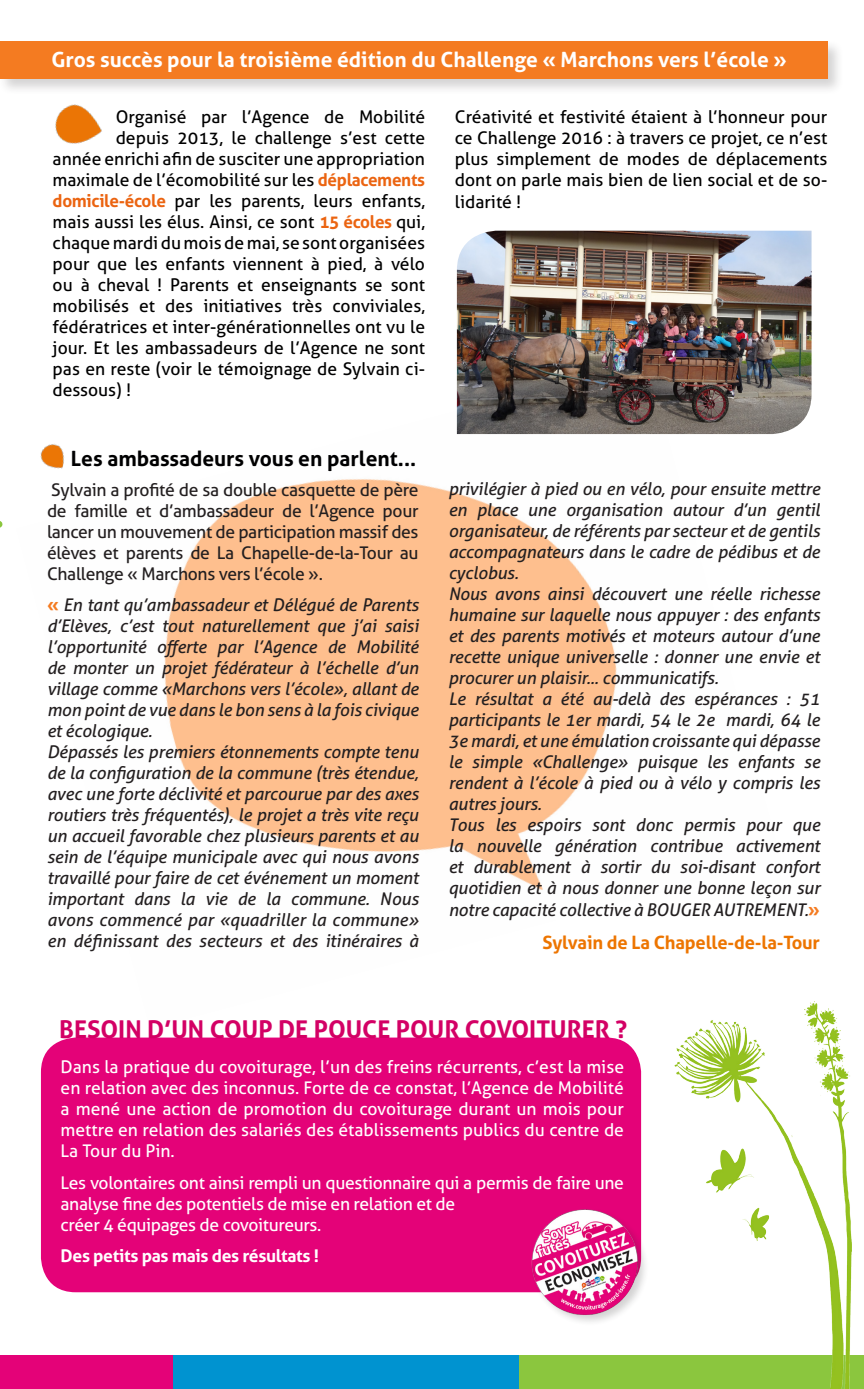
<style>
.page{position:relative;width:864px;height:1389px;background:#fff}
.page>*{position:absolute;margin:0;border:0;box-sizing:border-box;transform-origin:0 0}
.t1{font:700 24.5px "Aller";color:#d30065}
.t2{font:700 21px "Aller";color:#fff}
.t3{font:700 21px "Aller";color:#000001}
.t4{font:700 18.38px "Aller";letter-spacing:-.01em;color:#ed7500}
.t5{font:italic 17.5px/21px "Aller";letter-spacing:-.01em;color:#231f20;text-align:justify}
.t6{font:17.5px/21px "Aller";color:#000001;text-align:justify}
.t7{font:17.5px/21px "Aller";letter-spacing:-.02em;color:#fff;text-align:justify}
.t8{font:17.5px/21px "Aller";letter-spacing:-.02em;color:#231f20;text-align:justify}
.t9{font:700 17.5px "Aller";letter-spacing:-.02em;color:#fff}
.s1{font-weight:700;color:#eb6411}
.s2{font-weight:700;font-style:normal;font-size:18.38px;color:#f47b21}
</style>
<div class="page">
<img style="left:164px;top:434px;width:502px;height:456px">
<div style="left:0;top:39px;width:843px;height:57px;background:#231f20;opacity:.2"></div>
<div style="left:0;top:41px;width:826px;height:38px;background:#f47b21"></div>
<div style="left:0;top:1355px;width:173px;height:34px;background:#e40278"></div>
<div style="left:173px;top:1355px;width:346px;height:34px;background:#0093d0"></div>
<div style="left:519px;top:1355px;width:344px;height:34px;background:#8bc63e"></div>
<img style="left:55px;top:104px;width:47px;height:40px">
<div style="left:41px;top:1038px;width:599px;height:254px;background:#e40278;border-radius:35px"></div>
<div style="left:530px;top:1208px;width:119px;height:119px;background:#231f20;opacity:.2"></div>
<img style="left:525px;top:1205px;width:117px;height:113px">
<img style="left:456px;top:231px;width:355px;height:203px">
<img style="left:674px;top:1001px;width:176px;height:388px">
<img style="left:40px;top:444px;width:24px;height:25px">
<p class="t2" style="left:51px;top:46px;width:736px">Gros succès pour la troisième édition du Challenge « Marchons vers l’école »</p>
<p class="t6" style="left:116px;top:107px;width:311px">Organisé par l’Agence de Mobilité</p>
<p class="t6" style="left:53px;top:128px;width:374px;text-indent:63px">depuis 2013, le challenge s’est cette année enrichi afin de susciter une appropriation maximale de l’écomobilité sur les <span class="s1">déplacements domicile-école</span> par les parents, leurs enfants, mais aussi les élus. Ainsi, ce sont <span class="s1">15 écoles</span> qui, chaque mardi du mois de mai, se sont organisées pour que les enfants viennent à pied, à vélo ou à cheval ! Parents et enseignants se sont mobilisés et des initiatives très conviviales, fédératrices et inter-générationnelles ont vu le jour. Et les ambassadeurs de l’Agence ne sont pas en reste (voir le témoignage de Sylvain ci&shy;dessous) !</p>
<p class="t3" style="left:71px;top:446px;width:346px">Les ambassadeurs vous en parlent...</p>
<p class="t8" style="left:47px;top:479px;width:373px">Sylvain a profité de sa double casquette de père de famille et d’ambassadeur de l’Agence pour lancer un mouvement de participation massif des élèves et parents de La Chapelle-de-la-Tour au Challenge « Marchons vers l’école ».</p>
<p class="t5" style="left:47px;top:594px;width:373px"><span class="s2">«</span> En tant qu’ambassadeur et Délégué de Parents d’Elèves, c’est tout naturellement que j’ai saisi l’opportunité offerte par l’Agence de Mobilité de monter un projet fédérateur à l’échelle d’un village comme «Marchons vers l’école», allant de mon point de vue dans le bon sens à la fois civique et écologique.</p>
<p class="t5" style="left:47px;top:741px;width:373px">Dépassés les premiers étonnements compte tenu de la configuration de la commune (très étendue, avec une forte déclivité et parcourue par des axes routiers très fréquentés), le projet a très vite reçu un accueil favorable chez plusieurs parents et au sein de l’équipe municipale avec qui nous avons travaillé pour faire de cet événement un moment important dans la vie de la commune. Nous avons commencé par «quadriller la commune» en définissant des secteurs et des itinéraires à</p>
<p class="t6" style="left:454px;top:106px;width:374px">Créativité et festivité étaient à l’honneur pour ce Challenge 2016 : à travers ce projet, ce n’est plus simplement de modes de déplacements dont on parle mais bien de lien social et de so&shy;lidarité !</p>
<p class="t5" style="left:448px;top:478px;width:373px">privilégier à pied ou en vélo, pour ensuite mettre en place une organisation autour d’un gentil organisateur, de référents par secteur et de gentils accompagnateurs dans le cadre de pédibus et de cyclobus.</p>
<p class="t5" style="left:448px;top:583px;width:373px">Nous avons ainsi découvert une réelle richesse humaine sur laquelle nous appuyer : des enfants et des parents motivés et moteurs autour d’une recette unique universelle : donner une envie et procurer un plaisir... communicatifs.</p>
<p class="t5" style="left:448px;top:688px;width:373px">Le résultat a été au-delà des espérances : 51 participants le 1er mardi, 54 le 2e mardi, 64 le 3e mardi, et une émulation croissante qui dépasse le simple «Challenge» puisque les enfants se rendent à l’école à pied ou à vélo y compris les autres jours.</p>
<p class="t5" style="left:448px;top:814px;width:373px">Tous les espoirs sont donc permis pour que la nouvelle génération contribue activement et durablement à sortir du soi-disant confort quotidien et à nous donner une bonne leçon sur notre capacité collective à BOUGER AUTREMENT.<span class="s2">»</span></p>
<p class="t4" style="left:542px;top:931px;width:279px">Sylvain de La Chapelle-de-la-Tour</p>
<p class="t1" style="left:59px;top:1014px;width:569px">BESOIN D’UN COUP DE POUCE POUR COVOITURER ?</p>
<p class="t7" style="left:61px;top:1056px;width:564px">Dans la pratique du covoiturage, l’un des freins récurrents, c’est la mise en relation avec des inconnus. Forte de ce constat, l’Agence de Mobilité a mené une action de promotion du covoiturage durant un mois pour mettre en relation des salariés des établissements publics du centre de La Tour du Pin.</p>
<p class="t7" style="left:61px;top:1172px;width:564px">Les volontaires ont ainsi rempli un questionnaire qui a permis de faire une analyse fine des potentiels de mise en relation et de</p>
<p class="t7" style="left:61px;top:1214px;width:262px">créer 4 équipages de covoitureurs.</p>
<p class="t9" style="left:61px;top:1245px;width:260px">Des petits pas mais des résultats !</p>
</div>
